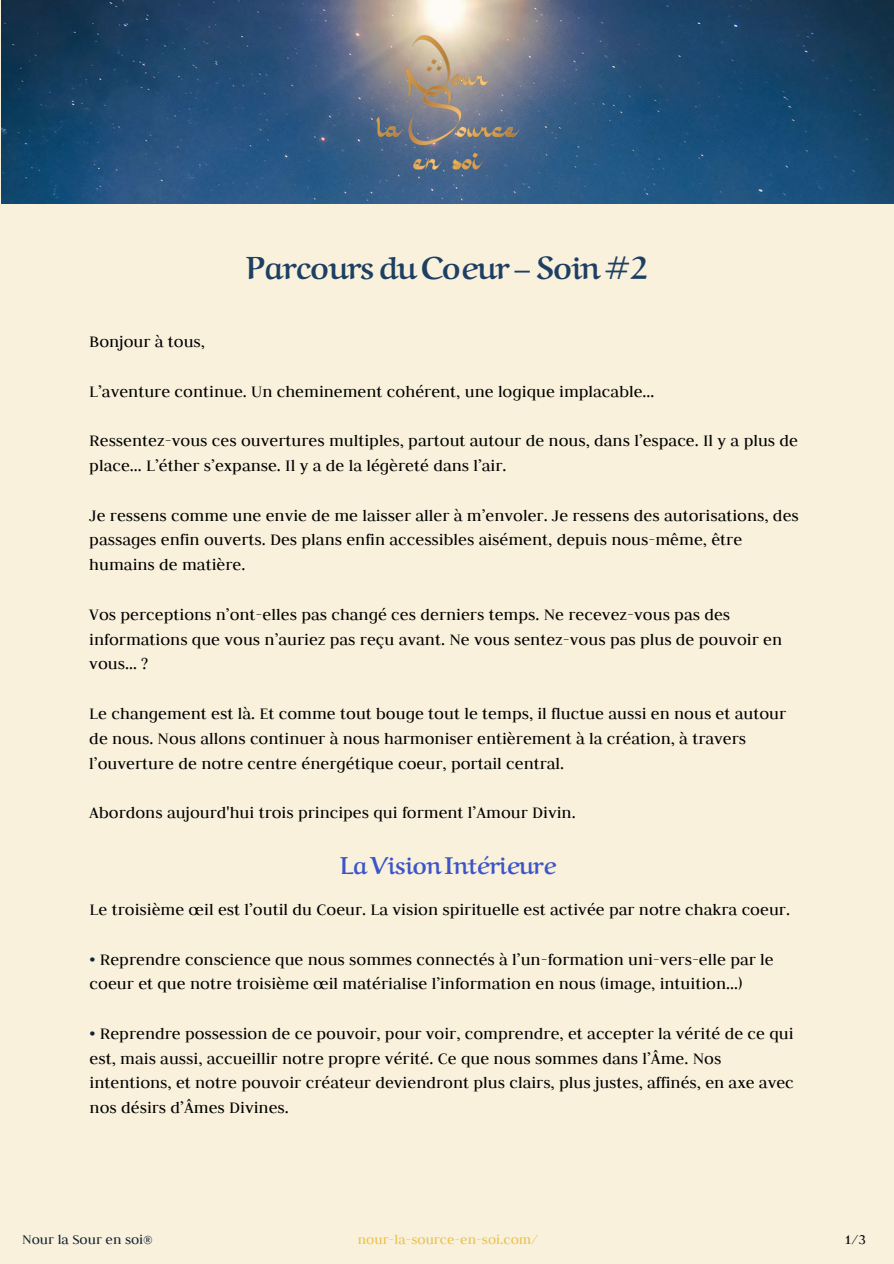
<style>
.page{position:relative;width:894px;height:1264px;background:#fff}
.page>*{position:absolute;margin:0;border:0;box-sizing:border-box;transform-origin:0 0}
.t1{font:700 31.5px "Aref Ruqaa";color:#1d3f62}
.t2{font:700 24px "Aref Ruqaa";color:#3c55c8}
.t3{font:18px/24.8px "Judson";color:#000}
.t4{font:15px "Judson";color:#e8c247}
.t5{font:15px "Judson";color:#112234}
.t6{font:15px "Judson";color:#000}
.s1{color:#112234}
</style>
<div class="page">
<div style="left:0;top:0;width:893px;height:1263px;background:#f9f1dc"></div>
<img style="left:2px;top:0;width:891px;height:204px">
<img style="left:366px;top:26px;width:162px;height:152px">
<h1 class="t1" style="left:246px;top:240px;width:402px">Parcours du Coeur – Soin #2</h1>
<p class="t3" style="left:89px;top:329px;width:117px">Bonjour à tous,</p>
<p class="t3" style="left:89px;top:378px;width:566px">L’aventure continue. Un cheminement cohérent, une logique implacable…</p>
<p class="t3" style="left:89px;top:428px;width:710px">Ressentez-vous ces ouvertures multiples, partout autour de nous, dans l’espace. Il y a plus de place… L’éther s’expanse. Il y a de la légèreté dans l’air.</p>
<p class="t3" style="left:89px;top:502px;width:710px">Je ressens comme une envie de me laisser aller à m’envoler. Je ressens des autorisations, des passages enfin ouverts. Des plans enfin accessibles aisément, depuis nous-même, être humains de matière.</p>
<p class="t3" style="left:89px;top:601px;width:694px">Vos perceptions n’ont-elles pas changé ces derniers temps. Ne recevez-vous pas des informations que vous n’auriez pas reçu avant. Ne vous sentez-vous pas plus de pouvoir en vous… ?</p>
<p class="t3" style="left:89px;top:700px;width:698px">Le changement est là. Et comme tout bouge tout le temps, il fluctue aussi en nous et autour de nous. Nous allons continuer à nous harmoniser entièrement à la création, à travers l’ouverture de notre centre énergétique coeur, portail central.</p>
<p class="t3" style="left:89px;top:799px;width:487px">Abordons aujourd'hui trois principes qui forment l’Amour Divin.</p>
<h2 class="t2" style="left:340px;top:844px;width:217px">LaVisionIntérieure</h2>
<p class="t3" style="left:90px;top:896px;width:701px">Le troisième œil est l’outil du Coeur. La vision spirituelle est activée par notre chakra coeur.</p>
<p class="t3" style="left:90px;top:946px;width:685px"><span class="s1">•</span> Reprendre conscience que nous sommes connectés à l’un-formation uni-vers-elle par le coeur et que notre troisième œil matérialise l’information en nous (image, intuition…)</p>
<p class="t3" style="left:90px;top:1020px;width:705px"><span class="s1">•</span> Reprendre possession de ce pouvoir, pour voir, comprendre, et accepter la vérité de ce qui est, mais aussi, accueillir notre propre vérité. Ce que nous sommes dans l’Âme. Nos intentions, et notre pouvoir créateur deviendront plus clairs, plus justes, affinés, en axe avec nos désirs d’Âmes Divines.</p>
<p class="t5" style="left:22px;top:1230px;width:132px">Nour la Sour en soi®</p>
<p class="t4" style="left:358px;top:1230px;width:182px">nour-la-source-en-soi.com/</p>
<p class="t6" style="left:844px;top:1230px;width:23px">1/3</p>
</div>
